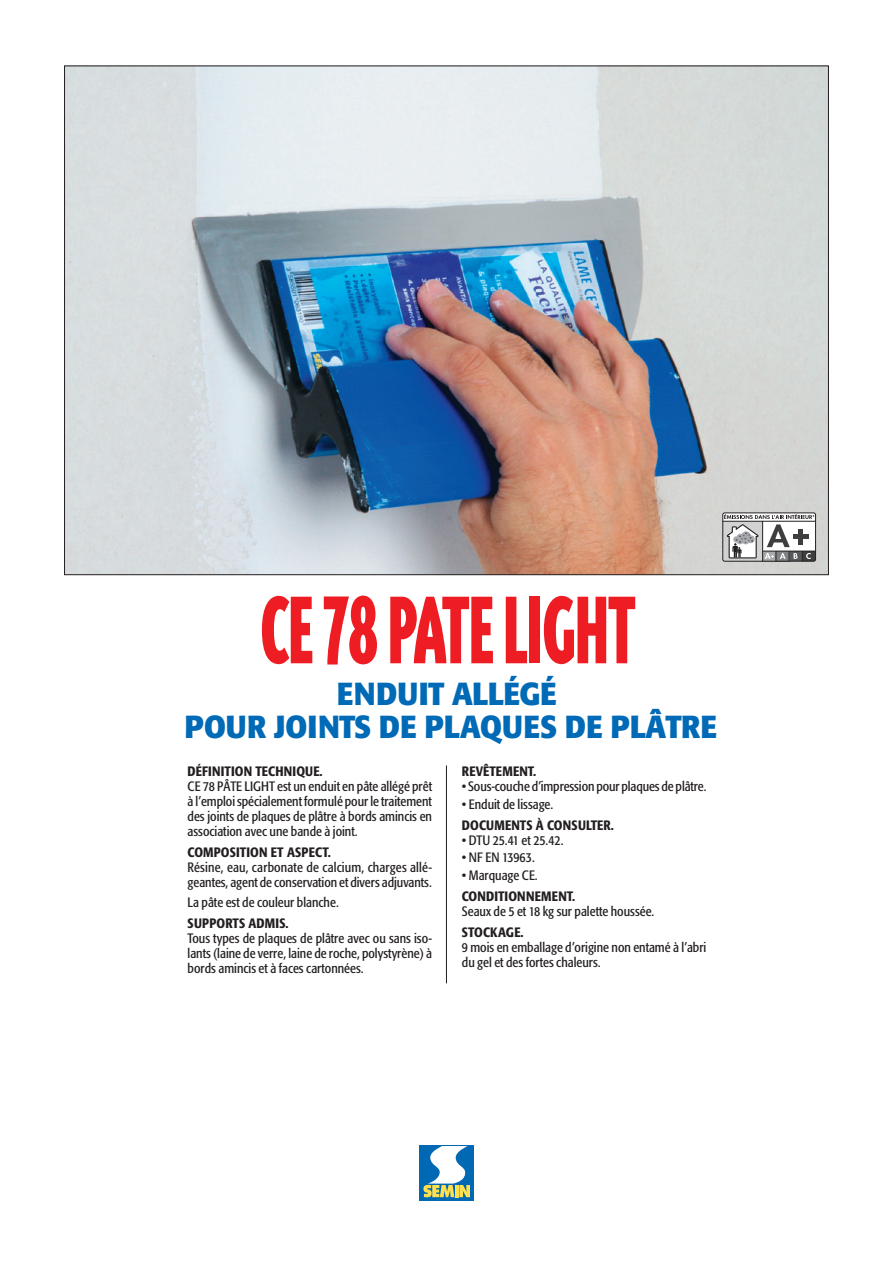
<style>
.page{position:relative;width:893px;height:1263px;background:#fff}
.page>*{position:absolute;margin:0;border:0;box-sizing:border-box;transform-origin:0 0}
.t1{font:900 111px "Triplex Cond";letter-spacing:-.02em;color:#ee1d23;scale:.82 1}
.t2{font:700 31.65px/33px "Formata";color:#016ab6;text-align:center;scale:.95 1}
.texte_fiche{font:condensed 13.5px/15px "Formata";color:#231f20;text-align:justify}
.titre_texte_fiche{font:500 condensed 13.5px "Formata";letter-spacing:.01em;color:#231f20}
</style>
<div class="page">
<img style="left:66px;top:68px;width:761px;height:505px">
<hr style="left:446px;top:765px;width:1px;height:218px;background:#231f20">
<svg style="left:419px;top:1145px;width:55px;height:56px"></svg>
<div style="left:722px;top:512px;width:94px;height:50px;border:1px solid #231f20;border-radius:2px"></div>
<svg style="left:721px;top:514px;width:95px;height:47px"></svg>
<hr style="left:793px;top:535px;width:15px;height:4px;background:#3e3e3f">
<hr style="left:799px;top:529px;width:4px;height:16px;background:#3e3e3f">
<p class="t1" style="left:260px;top:577px;width:458px">CE 78 PATE LIGHT</p>
<p class="t2" style="left:185px;top:677px;width:562px">ENDUIT ALLÉGÉ<br>POUR JOINTS DE PLAQUES DE PLÂTRE</p>
<p class="titre_texte_fiche" style="left:188px;top:763px;width:137px">DÉFINITION TECHNIQUE.</p>
<p class="texte_fiche" style="left:188px;top:779px;width:246px">CE 78 PÂTE LIGHT est un enduit en pâte allégé prêt à l’emploi spécialement formulé pour le traitement des joints de plaques de plâtre à bords amincis en association avec une bande à joint.</p>
<p class="titre_texte_fiche" style="left:188px;top:844px;width:145px">COMPOSITION ET ASPECT.</p>
<p class="texte_fiche" style="left:188px;top:860px;width:246px">Résine, eau, carbonate de calcium, charges allé&shy;geantes, agent de conservation et divers adjuvants.</p>
<p class="texte_fiche" style="left:188px;top:895px;width:153px">La pâte est de couleur blanche.</p>
<p class="titre_texte_fiche" style="left:188px;top:915px;width:103px">SUPPORTS ADMIS.</p>
<p class="texte_fiche" style="left:188px;top:930px;width:246px">Tous types de plaques de plâtre avec ou sans iso&shy;lants (laine de verre, laine de roche, polystyrène) à bords amincis et à faces cartonnées.</p>
<p class="titre_texte_fiche" style="left:462px;top:763px;width:76px">REVÊTEMENT.</p>
<p class="texte_fiche" style="left:462px;top:779px;width:246px">• Sous-couche d’impression pour plaques de plâtre.</p>
<p class="texte_fiche" style="left:462px;top:796px;width:93px">• Enduit de lissage.</p>
<p class="titre_texte_fiche" style="left:462px;top:817px;width:154px">DOCUMENTS À CONSULTER.</p>
<p class="texte_fiche" style="left:462px;top:832px;width:103px">• DTU 25.41 et 25.42.</p>
<p class="texte_fiche" style="left:462px;top:850px;width:74px">• NF EN 13963.</p>
<p class="texte_fiche" style="left:462px;top:868px;width:77px">• Marquage CE.</p>
<p class="titre_texte_fiche" style="left:462px;top:888px;width:115px">CONDITIONNEMENT.</p>
<p class="texte_fiche" style="left:462px;top:903px;width:194px">Seaux de 5 et 18 kg sur palette houssée.</p>
<p class="titre_texte_fiche" style="left:462px;top:924px;width:63px">STOCKAGE.</p>
<p class="texte_fiche" style="left:462px;top:939px;width:246px">9 mois en emballage d’origine non entamé à l’abri du gel et des fortes chaleurs.</p>
</div>
